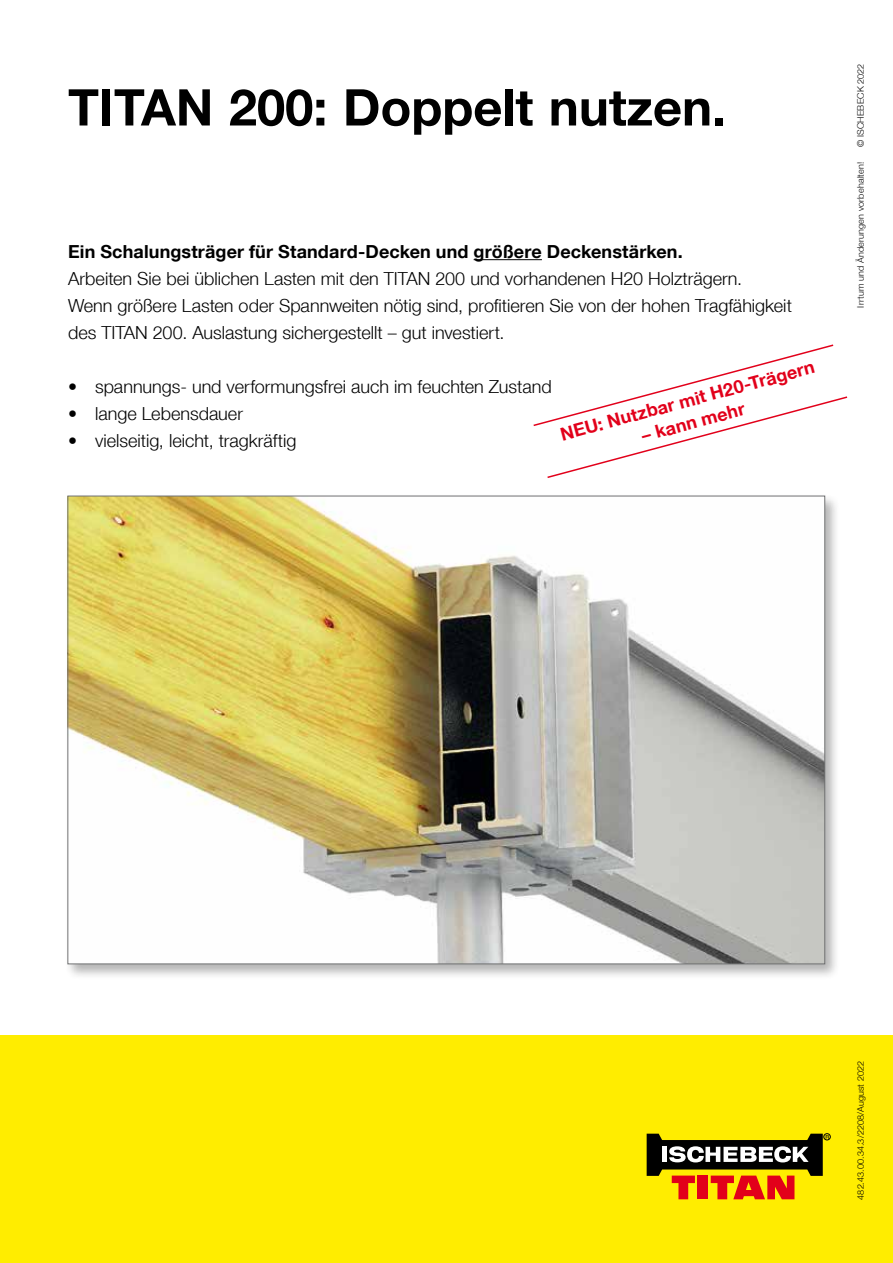
<style>
.page{position:relative;width:893px;height:1263px;background:#fff}
.page>*{position:absolute;margin:0;border:0;box-sizing:border-box;transform-origin:0 0}
.t1{font:700 50.7px "Helvetica Neue";color:#000}
.t2{font:300 18px/27px "Helvetica Neue";color:#000}
.t3{font:700 18px "Helvetica Neue";letter-spacing:.01em;color:#000}
.t4{font:700 18px "Helvetica Neue";color:#e2001a}
.t5{font:300 9px "Helvetica Neue";letter-spacing:.025em;color:#000}
</style>
<div class="page">
<div style="left:65px;top:493px;width:775px;height:487px;background:#000;opacity:.3"></div>
<img style="left:70px;top:498px;width:753px;height:464px">
<div style="left:0;top:1036px;width:893px;height:227px;background:#ffed00"></div>
<hr style="left:474px;top:259px;width:68px;height:1px;background:#000">
<svg style="left:533px;top:344px;width:315px;height:134px"></svg>
<div style="left:823px;top:1133px;width:8px;height:7px;border:1px solid #000;border-radius:50%"></div>
<svg style="left:647px;top:1134px;width:182px;height:65px"></svg>
<h1 class="t1" style="left:68px;top:76px;width:660px">TITAN 200: Doppelt nutzen.</h1>
<p class="t3" style="left:68px;top:240px;width:616px">Ein Schalungsträger für Standard-Decken und größere Deckenstärken.</p>
<p class="t2" style="left:68px;top:265px;width:725px">Arbeiten Sie bei üblichen Lasten mit den TITAN 200 und vorhandenen H20 Holzträgern.<br>Wenn größere Lasten oder Spannweiten nötig sind, profitieren Sie von der hohen Tragfähigkeit des TITAN 200. Auslastung sichergestellt – gut investiert.</p>
<p class="t2" style="left:68px;top:373px;width:485px">• spannungs- und verformungsfrei auch im feuchten Zustand</p>
<p class="t2" style="left:68px;top:400px;width:176px">• lange Lebensdauer</p>
<p class="t2" style="left:68px;top:427px;width:230px">• vielseitig, leicht, tragkräftig</p>
<p class="t4" style="left:558px;top:424px;width:264px;rotate:-15deg">NEU: Nutzbar mit H20-Trägern</p>
<p class="t4" style="left:639px;top:425px;width:108px;rotate:-15deg">– kann mehr</p>
<p class="t5" style="left:855px;top:147px;width:85px;rotate:-90deg">© ISCHEBECK 2022</p>
<p class="t5" style="left:855px;top:308px;width:147px;rotate:-90deg">Irrtum und Änderungen vorbehalten!</p>
<p class="t5" style="left:855px;top:1200px;width:140px;rotate:-90deg">482.43.00.34.3/2208/August 2022</p>
</div>
